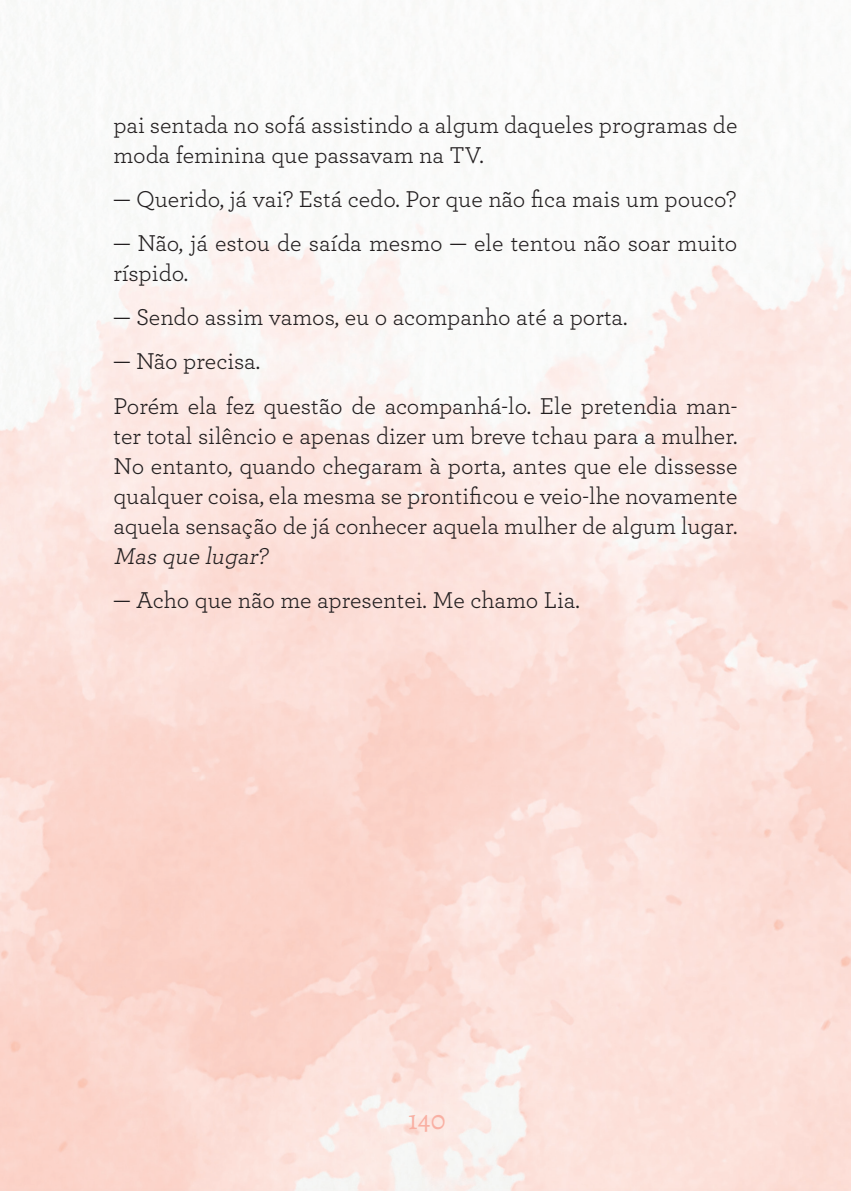
<style>
.page{position:relative;width:851px;height:1191px;background:#fff}
.page>*{position:absolute;margin:0;border:0;box-sizing:border-box;transform-origin:0 0}
.t1{font:28px "Alegreya";color:#f9b0a3}
.t2{font:24px/30px "Archer";color:#231f20}
.t3{font:italic 24px "Archer";color:#231f20}
</style>
<div class="page">
<p class="t2" style="left:113px;top:108px;width:625px">pai sentada no sofá assistindo a algum daqueles programas de moda feminina que passavam na TV.</p>
<p class="t2" style="left:113px;top:183px;width:624px">— Querido, já vai? Está cedo. Por que não fica mais um pouco?</p>
<p class="t2" style="left:113px;top:227px;width:625px">— Não, já estou de saída mesmo — ele tentou não soar muito ríspido.</p>
<p class="t2" style="left:113px;top:301px;width:515px">— Sendo assim vamos, eu o acompanho até a porta.</p>
<p class="t2" style="left:113px;top:338px;width:625px;line-height:44.2px">— Não precisa.<br>Porém ela fez questão de acompanhá-lo. Ele pretendia man-</p>
<p class="t2" style="left:113px;top:419px;width:625px;text-align:justify">ter total silêncio e apenas dizer um breve tchau para a mulher.<br>No entanto, quando chegaram à porta, antes que ele dissesse qualquer coisa, ela mesma se prontificou e veio-lhe novamente aquela sensação de já conhecer aquela mulher de algum lugar.</p>
<p class="t3" style="left:113px;top:539px;width:161px">Mas que lugar?</p>
<p class="t2" style="left:113px;top:584px;width:468px">— Acho que não me apresentei. Me chamo Lia.</p>
<p class="t1" style="left:408px;top:1102px;width:39px">140</p>
</div>
